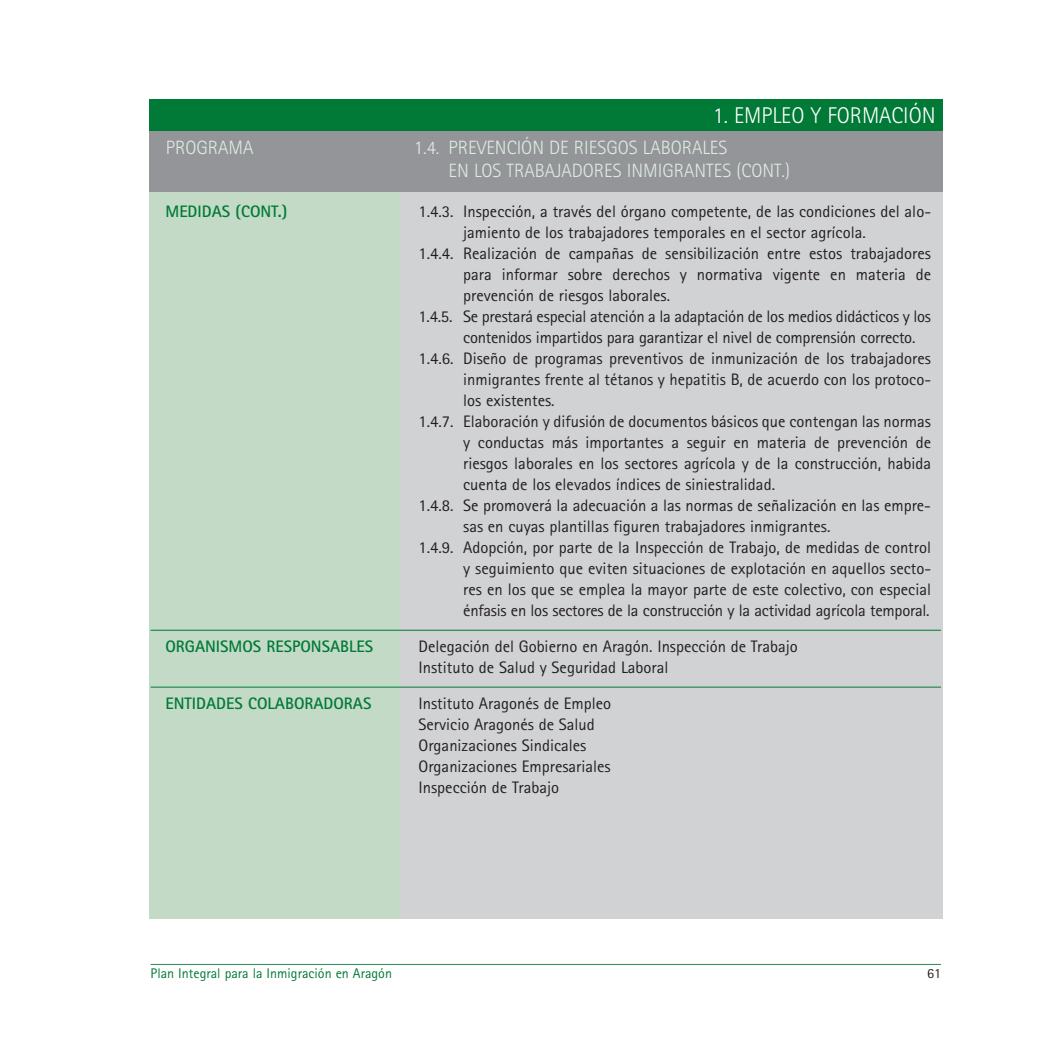
<style>
.page{position:relative;width:1042px;height:1042px;background:#fff}
.page>*{position:absolute;margin:0;border:0;box-sizing:border-box;transform-origin:0 0}
.t1{font:300 22.75px "Rotis Sans Serif";color:#fff}
.t2{font:300 19.25px/23.1px "Rotis Sans Serif";color:#dfece1}
.t3{font:16.62px/21px "Rotis Sans Serif";color:#231f20}
.t4{font:700 16.62px "Rotis Sans Serif";color:#007a36}
.t5{font:14px "Rotis Sans Serif";color:#007a36}
.t6{font:14px "Rotis Sans Serif";color:#231f20}
</style>
<div class="page">
<div style="left:379px;top:122px;width:564px;height:796px;background:#d1d2d4"></div>
<hr style="left:151px;top:964px;width:790px;height:1px;background:#268c4f">
<div style="left:149px;top:122px;width:250px;height:796px;background:#c3dac6"></div>
<hr style="left:151px;top:630px;width:790px;height:1px;background:#007a36">
<hr style="left:151px;top:687px;width:790px;height:1px;background:#007a36">
<div style="left:149px;top:100px;width:794px;height:36px;background:#007a36"></div>
<div style="left:149px;top:131px;width:794px;height:60px;background:#939598"></div>
<h1 class="t1" style="left:713px;top:108px;width:224px">1. EMPLEO Y FORMACIÓN</h1>
<p class="t2" style="left:166px;top:138px;width:89px">PROGRAMA</p>
<p class="t2" style="left:448px;top:138px;width:343px;text-indent:-35px">1.4. PREVENCIÓN DE RIESGOS LABORALES<br>EN LOS TRABAJADORES INMIGRANTES (CONT.)</p>
<p class="t4" style="left:165px;top:206px;width:123px">MEDIDAS (CONT.)</p>
<p class="t3" style="left:418px;top:203px;width:514px">1.4.3. Inspección, a través del órgano competente, de las condiciones del alo-</p>
<p class="t3" style="left:463px;top:224px;width:404px">jamiento de los trabajadores temporales en el sector agrícola.</p>
<p class="t3" style="left:418px;top:245px;width:514px">1.4.4. Realización de campañas de sensibilización entre estos trabajadores</p>
<p class="t3" style="left:463px;top:266px;width:469px">para informar sobre derechos y normativa vigente en materia de</p>
<p class="t3" style="left:463px;top:287px;width:208px">prevención de riesgos laborales.</p>
<p class="t3" style="left:418px;top:308px;width:514px">1.4.5. Se prestará especial atención a la adaptación de los medios didácticos y los</p>
<p class="t3" style="left:463px;top:329px;width:454px">contenidos impartidos para garantizar el nivel de comprensión correcto.</p>
<p class="t3" style="left:418px;top:350px;width:514px">1.4.6. Diseño de programas preventivos de inmunización de los trabajadores</p>
<p class="t3" style="left:463px;top:371px;width:469px">inmigrantes frente al tétanos y hepatitis B, de acuerdo con los protoco-</p>
<p class="t3" style="left:463px;top:392px;width:93px">los existentes.</p>
<p class="t3" style="left:418px;top:413px;width:514px">1.4.7. Elaboración y difusión de documentos básicos que contengan las normas</p>
<p class="t3" style="left:463px;top:434px;width:469px">y conductas más importantes a seguir en materia de prevención de</p>
<p class="t3" style="left:463px;top:455px;width:469px">riesgos laborales en los sectores agrícola y de la construcción, habida</p>
<p class="t3" style="left:463px;top:476px;width:313px">cuenta de los elevados índices de siniestralidad.</p>
<p class="t3" style="left:418px;top:497px;width:514px">1.4.8. Se promoverá la adecuación a las normas de señalización en las empre-</p>
<p class="t3" style="left:463px;top:518px;width:369px">sas en cuyas plantillas figuren trabajadores inmigrantes.</p>
<p class="t3" style="left:418px;top:539px;width:514px">1.4.9. Adopción, por parte de la Inspección de Trabajo, de medidas de control</p>
<p class="t3" style="left:463px;top:560px;width:469px">y seguimiento que eviten situaciones de explotación en aquellos secto-</p>
<p class="t3" style="left:463px;top:581px;width:469px">res en los que se emplea la mayor parte de este colectivo, con especial</p>
<p class="t3" style="left:463px;top:602px;width:468px">énfasis en los sectores de la construcción y la actividad agrícola temporal.</p>
<p class="t4" style="left:165px;top:640px;width:209px">ORGANISMOS RESPONSABLES</p>
<p class="t3" style="left:418px;top:638px;width:381px">Delegación del Gobierno en Aragón. Inspección de Trabajo<br>Instituto de Salud y Seguridad Laboral</p>
<p class="t4" style="left:165px;top:697px;width:207px">ENTIDADES COLABORADORAS</p>
<p class="t3" style="left:418px;top:694px;width:194px">Instituto Aragonés de Empleo<br>Servicio Aragonés de Salud<br>Organizaciones Sindicales<br>Organizaciones Empresariales<br>Inspección de Trabajo</p>
<p class="t5" style="left:151px;top:968px;width:243px">Plan Integral para la Inmigración en Aragón</p>
<p class="t6" style="left:927px;top:968px;width:15px">61</p>
</div>
